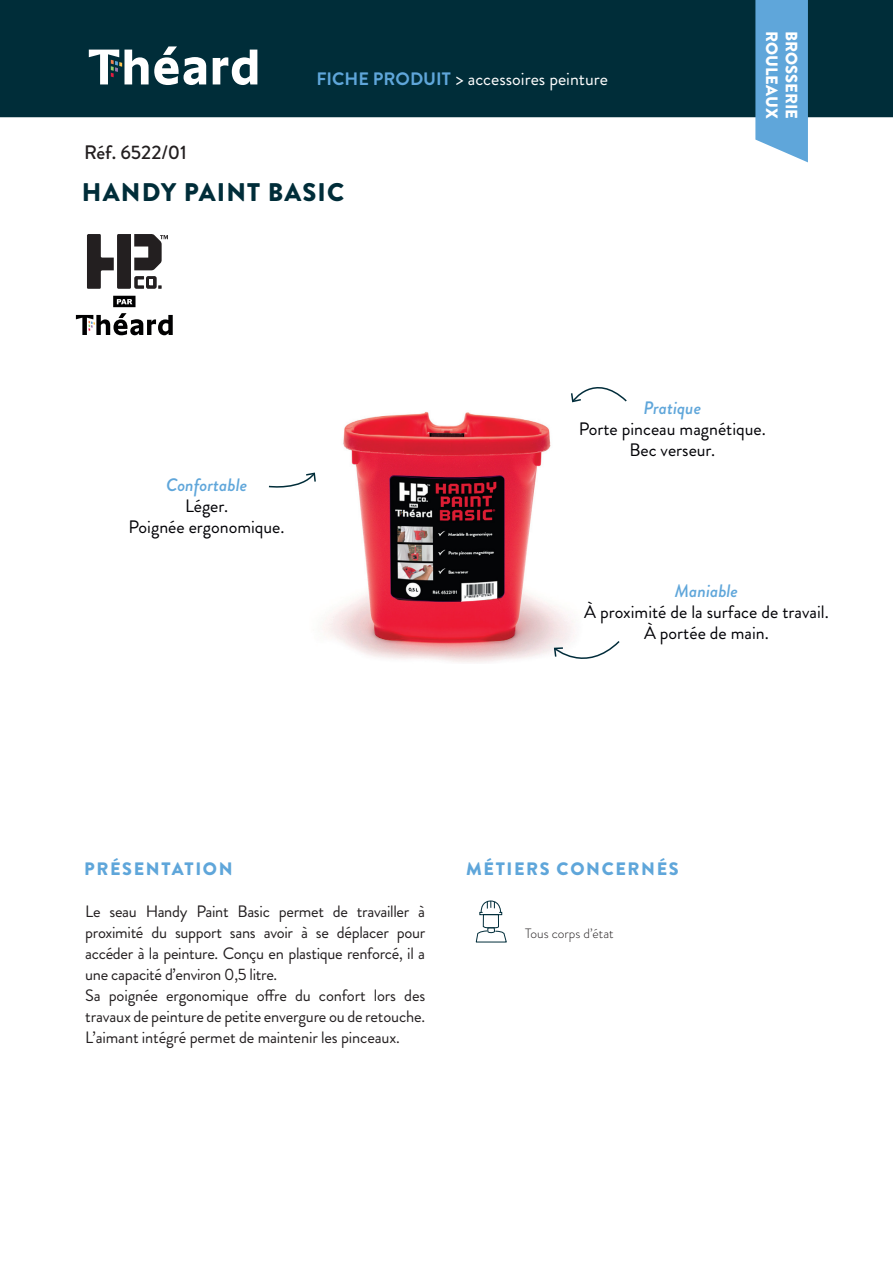
<style>
.page{position:relative;width:893px;height:1263px;background:#fff}
.page>*{position:absolute;margin:0;border:0;box-sizing:border-box;transform-origin:0 0}
.t1{font:900 25.5px "Brandon Grotesque";letter-spacing:.045em;color:#002d39}
.t2{font:500 19.5px "Brandon Grotesque";color:#231f20}
.t3{font:18px/21px "Brandon Grotesque";color:#000105;text-align:center}
.t4{font:18px "Brandon Grotesque";color:#fff}
.t5{font:900 18px "Brandon Grotesque";letter-spacing:.09em;color:#5fa6da}
.t6{font:italic 500 18px "Brandon Grotesque";color:#5fa6da}
.t7{font:16.5px/21px "Brandon Grotesque";letter-spacing:-.02em;color:#231f20}
.t8{font:900 16.5px "Brandon Grotesque";color:#fff}
.t9{font:300 13.5px "Brandon Grotesque";color:#231f20}
.s1{font-weight:700;color:#5fa6da}
</style>
<div class="page">
<img style="left:323px;top:411px;width:251px;height:252px">
<svg style="left:476px;top:900px;width:31px;height:43px"></svg>
<div style="left:0;top:0;width:893px;height:117px;background:#002d39"></div>
<svg style="left:213px;top:50px;width:44px;height:35px"></svg>
<svg style="left:89px;top:46px;width:117px;height:39px"></svg>
<svg style="left:755px;top:0;width:53px;height:162px;background:#69abdb"></svg>
<svg style="left:571px;top:387px;width:56px;height:16px"></svg>
<svg style="left:553px;top:639px;width:67px;height:24px"></svg>
<svg style="left:113px;top:296px;width:23px;height:11px"></svg>
<svg style="left:76px;top:313px;width:97px;height:22px"></svg>
<svg style="left:87px;top:234px;width:81px;height:55px"></svg>
<svg style="left:268px;top:472px;width:48px;height:16px"></svg>
<p class="t2" style="left:84px;top:139px;width:104px">Réf. 6522/01</p>
<p class="t4" style="left:316px;top:66px;width:293px"><span class="s1">FICHE PRODUIT</span> &gt; accessoires peinture</p>
<h1 class="t1" style="left:82px;top:174px;width:264px">HANDY PAINT BASIC</h1>
<p class="t8" style="left:783px;top:31px;width:89px;rotate:90deg">ROULEAUX</p>
<p class="t8" style="left:803px;top:31px;width:90px;rotate:90deg">BROSSERIE</p>
<p class="t6" style="left:166px;top:472px;width:83px">Confortable</p>
<p class="t3" style="left:129px;top:496px;width:157px">Léger.<br>Poignée ergonomique.</p>
<p class="t6" style="left:643px;top:396px;width:59px">Pratique</p>
<p class="t3" style="left:579px;top:419px;width:189px">Porte pinceau magnétique.<br>Bec verseur.</p>
<p class="t6" style="left:675px;top:579px;width:65px">Maniable</p>
<p class="t3" style="left:584px;top:602px;width:246px">À proximité de la surface de travail.<br>À portée de main.</p>
<p class="t5" style="left:84px;top:855px;width:150px">PRÉSENTATION</p>
<p class="t5" style="left:466px;top:855px;width:214px">MÉTIERS CONCERNÉS</p>
<p class="t7" style="left:85px;top:901px;width:341px">Le seau Handy Paint Basic permet de travailler à proximité du support sans avoir à se déplacer pour accéder à la peinture. Conçu en plastique renforcé, il a une capacité d’environ 0,5 litre.<br>Sa poignée ergonomique offre du confort lors des travaux de peinture de petite envergure ou de retouche.<br>L’aimant intégré permet de maintenir les pinceaux.</p>
<p class="t9" style="left:525px;top:924px;width:90px">Tous corps d’état</p>
</div>
